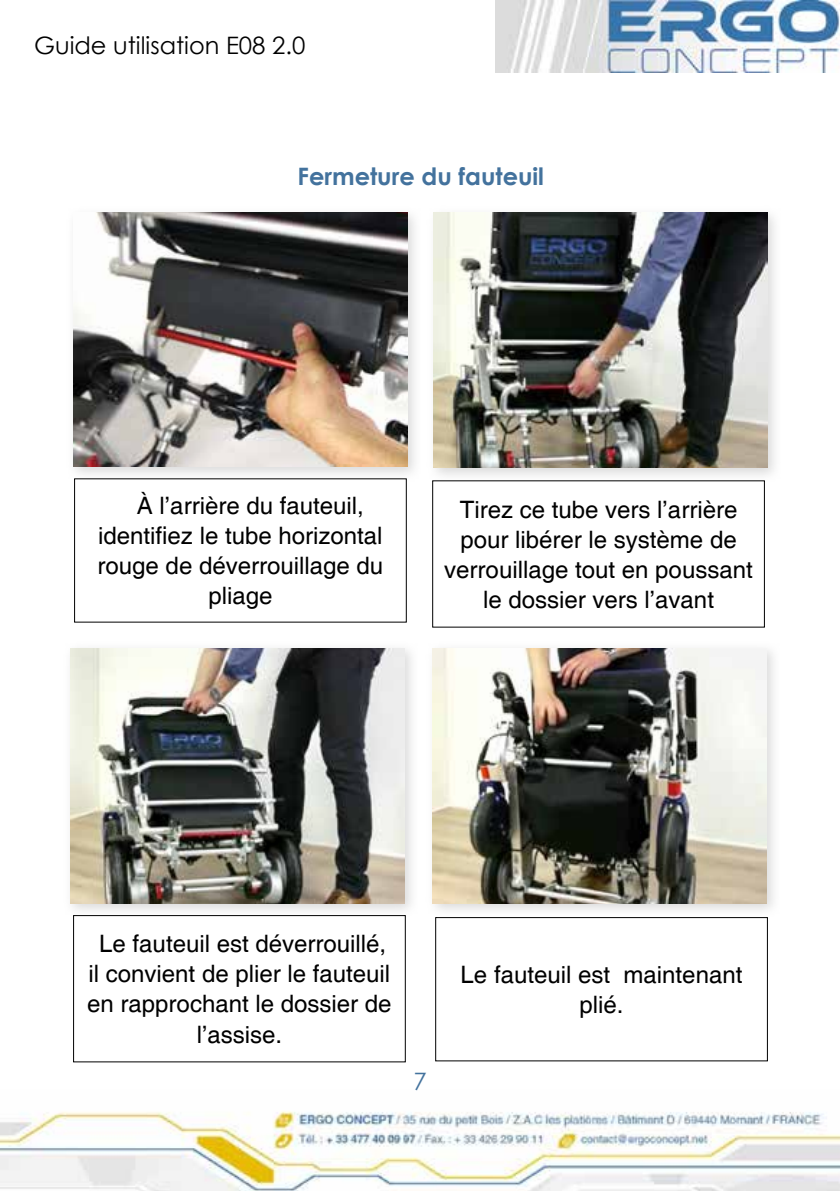
<style>
.page{position:relative;width:840px;height:1191px;background:#fff}
.page>*{position:absolute;margin:0;border:0;box-sizing:border-box;transform-origin:0 0}
.t1{font:24px/30px "Helvetica";color:#000;text-align:center}
.t2{font:24px "Century Gothic";color:#000}
.t3{font:700 24px "Century Gothic";color:#43729d}
.t4{font:24px "Century Gothic";color:#43729d}
</style>
<div class="page">
<img style="left:495px;top:0;width:344px;height:72px">
<img style="left:0;top:1111px;width:839px;height:80px">
<div style="left:67px;top:206px;width:354px;height:275px;background:#cecece;opacity:.75"></div>
<img style="left:74px;top:213px;width:333px;height:254px">
<div style="left:426px;top:206px;width:355px;height:277px;background:#cecece;opacity:.75"></div>
<img style="left:433px;top:213px;width:334px;height:255px">
<div style="left:64px;top:641px;width:354px;height:277px;background:#cecece;opacity:.75"></div>
<img style="left:70px;top:648px;width:334px;height:255px">
<div style="left:425px;top:641px;width:355px;height:277px;background:#cecece;opacity:.75"></div>
<img style="left:432px;top:648px;width:334px;height:255px">
<div style="left:74px;top:479px;width:332px;height:143px;background:#fff"></div>
<div style="left:432px;top:481px;width:332px;height:146px;background:#fff"></div>
<div style="left:74px;top:915px;width:331px;height:146px;background:#fff"></div>
<div style="left:73px;top:915px;width:332px;height:147px;border:1px solid #000"></div>
<div style="left:435px;top:917px;width:332px;height:144px;border:1px solid #000"></div>
<p class="t2" style="left:34px;top:29px;width:273px">Guide utilisation E08 2.0</p>
<p class="t3" style="left:297px;top:158px;width:248px">Fermeture du fauteuil</p>
<p class="t1" style="left:137px;top:491px;width:228px">À l’arrière du fauteuil,</p>
<p class="t1" style="left:98px;top:521px;width:286px">identifiez le tube horizontal</p>
<p class="t1" style="left:97px;top:551px;width:287px">rouge de déverrouillage du</p>
<p class="t1" style="left:208px;top:581px;width:66px">pliage</p>
<p class="t1" style="left:444px;top:495px;width:310px">Tirez ce tube vers l’arrière pour libérer le système de verrouillage tout en poussant le dossier vers l’avant</p>
<p class="t1" style="left:87px;top:930px;width:306px">Le fauteuil est déverrouillé,<br>il convient de plier le fauteuil en rapprochant le dossier de l’assise.</p>
<p class="t4" style="left:413px;top:1064px;width:15px">7</p>
<p class="t1" style="left:460px;top:960px;width:283px">Le fauteuil est maintenant plié.</p>
</div>
